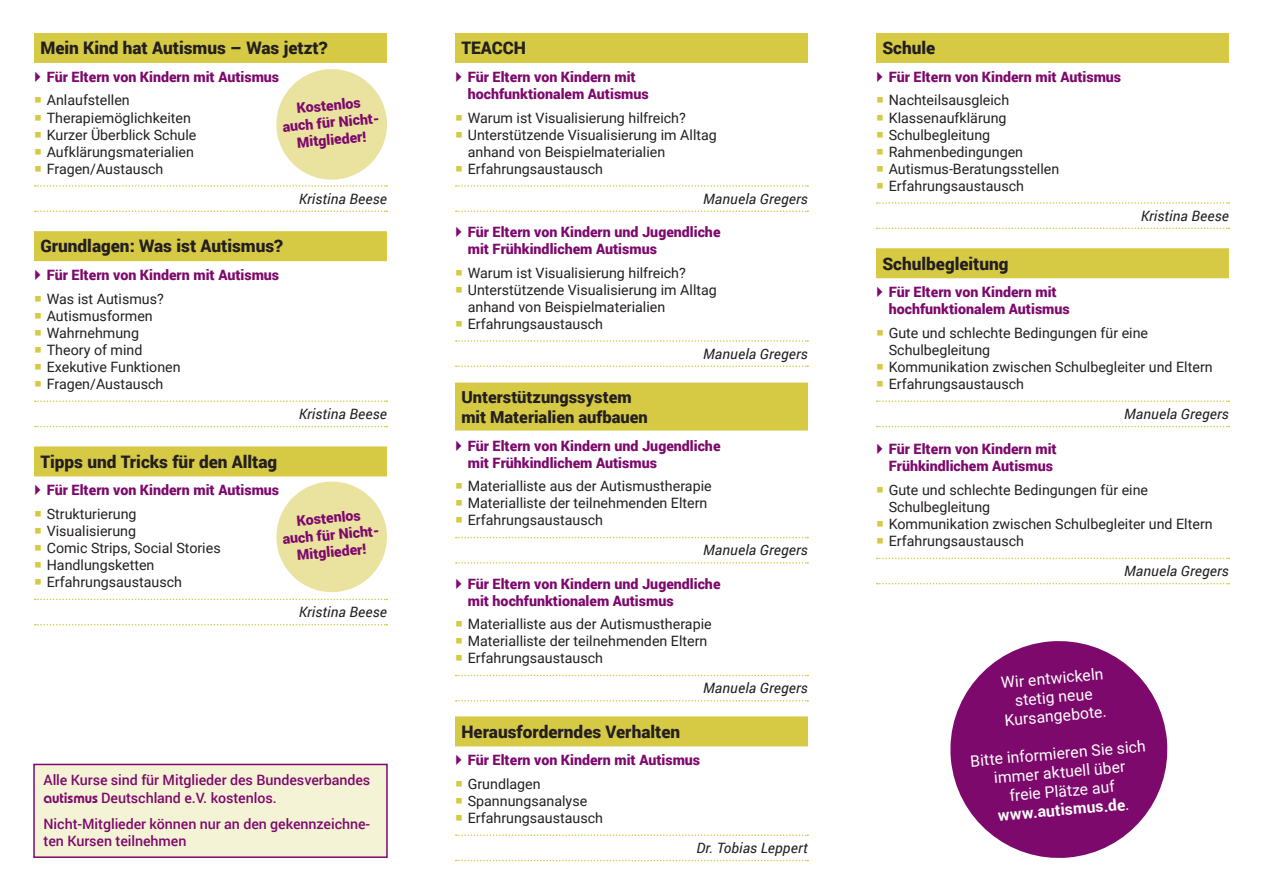
<style>
.page{position:relative;width:1263px;height:893px;background:#fff}
.page>*{position:absolute;margin:0;border:0;box-sizing:border-box;transform-origin:0 0}
.t1{font:900 17.25px "Roboto";color:#231f20}
.t2{font:900 16.5px/19.8px "Roboto";color:#231f20}
.t3{font:15.75px/18.9px "Roboto";color:#fff;text-align:center}
.t4{font:14.25px/17.1px "Roboto";color:#231f20}
.t5{font:900 14.25px/17.1px "Roboto";color:#7d096c}
.t6{font:italic 14.25px "Roboto";letter-spacing:.01em;color:#231f20}
.t7{font:500 14.25px/18px "Roboto";letter-spacing:-.005em;color:#7d096c}
.s1{font-family:"Bauhaus C";font-weight:600;font-size:15px}
.s2{font-weight:700}
</style>
<div class="page">
<div style="left:34px;top:33px;width:353px;height:30px;background:#d6c944"></div>
<svg style="left:35px;top:210px;width:352px;height:2px"></svg>
<div style="left:34px;top:231px;width:353px;height:30px;background:#d6c944"></div>
<svg style="left:35px;top:400px;width:352px;height:2px"></svg>
<svg style="left:35px;top:426px;width:352px;height:1px"></svg>
<div style="left:34px;top:446px;width:353px;height:30px;background:#d6c944"></div>
<svg style="left:35px;top:624px;width:352px;height:1px"></svg>
<div style="left:455px;top:33px;width:353px;height:30px;background:#d6c944"></div>
<svg style="left:456px;top:185px;width:352px;height:2px"></svg>
<svg style="left:456px;top:210px;width:352px;height:2px"></svg>
<svg style="left:456px;top:340px;width:352px;height:2px"></svg>
<svg style="left:456px;top:365px;width:352px;height:2px"></svg>
<div style="left:455px;top:383px;width:353px;height:48px;background:#d6c944"></div>
<svg style="left:456px;top:537px;width:352px;height:1px"></svg>
<svg style="left:456px;top:562px;width:352px;height:2px"></svg>
<svg style="left:456px;top:675px;width:352px;height:1px"></svg>
<svg style="left:456px;top:700px;width:352px;height:1px"></svg>
<div style="left:455px;top:716px;width:353px;height:30px;background:#d6c944"></div>
<svg style="left:456px;top:834px;width:352px;height:2px"></svg>
<svg style="left:456px;top:860px;width:352px;height:1px"></svg>
<div style="left:876px;top:33px;width:353px;height:30px;background:#d6c944"></div>
<svg style="left:877px;top:202px;width:352px;height:2px"></svg>
<svg style="left:877px;top:228px;width:352px;height:1px"></svg>
<div style="left:876px;top:248px;width:353px;height:30px;background:#d6c944"></div>
<svg style="left:877px;top:400px;width:352px;height:2px"></svg>
<svg style="left:877px;top:426px;width:352px;height:1px"></svg>
<svg style="left:877px;top:558px;width:352px;height:1px"></svg>
<svg style="left:877px;top:583px;width:352px;height:1px"></svg>
<svg style="left:950px;top:641px;width:218px;height:217px;fill:#7d096c"></svg>
<div style="left:33px;top:764px;width:355px;height:94px;background:#f5f3d5;border:2px solid #7d096c"></div>
<svg style="left:35px;top:69px;width:353px;height:118px"></svg>
<svg style="left:35px;top:481px;width:353px;height:119px"></svg>
<p class="t1" style="left:40px;top:36px;width:289px">Mein Kind hat Autismus – Was jetzt?</p>
<p class="t5" style="left:47px;top:68px;width:234px">Für Eltern von Kindern mit Autismus</p>
<p class="t4" style="left:47px;top:91px;width:151px">Anlaufstellen<br>Therapiemöglichkeiten<br>Kurzer Überblick Schule<br>Aufklärungsmaterialien<br>Fragen/Austausch</p>
<p class="t6" style="left:299px;top:189px;width:89px">Kristina Beese</p>
<p class="t1" style="left:40px;top:234px;width:244px">Grundlagen: Was ist Autismus?</p>
<p class="t5" style="left:47px;top:266px;width:234px">Für Eltern von Kindern mit Autismus</p>
<p class="t4" style="left:47px;top:289px;width:135px">Was ist Autismus?<br>Autismusformen<br>Wahrnehmung<br>Theory of mind<br>Exekutive Funktionen<br>Fragen/Austausch</p>
<p class="t6" style="left:299px;top:404px;width:89px">Kristina Beese</p>
<p class="t1" style="left:40px;top:449px;width:238px">Tipps und Tricks für den Alltag</p>
<p class="t5" style="left:47px;top:481px;width:234px">Für Eltern von Kindern mit Autismus</p>
<p class="t4" style="left:47px;top:505px;width:175px">Strukturierung<br>Visualisierung<br>Comic Strips, Social Stories<br>Handlungsketten<br>Erfahrungsaustausch</p>
<p class="t6" style="left:299px;top:602px;width:89px">Kristina Beese</p>
<p class="t5" style="left:280px;top:100px;width:99px;text-align:center;rotate:-5deg">Kostenlos auch für Nicht-<br>Mitglieder!</p>
<p class="t5" style="left:280px;top:513px;width:99px;text-align:center;rotate:-5deg">Kostenlos auch für Nicht-<br>Mitglieder!</p>
<p class="t7" style="left:44px;top:771px;width:328px">Alle Kurse sind für Mitglieder des Bundesverbandes <span class="s1">autismus</span> Deutschland e.V. kostenlos.</p>
<p class="t7" style="left:44px;top:815px;width:327px;line-height:17.1px">Nicht-Mitglieder können nur an den gekennzeichne&shy;ten Kursen teilnehmen</p>
<p class="t1" style="left:461px;top:36px;width:66px">TEACCH</p>
<p class="t5" style="left:468px;top:68px;width:183px">Für Eltern von Kindern mit hochfunktionalem Autismus</p>
<p class="t4" style="left:468px;top:108px;width:251px">Warum ist Visualisierung hilfreich?<br>Unterstützende Visualisierung im Alltag anhand von Beispielmaterialien Erfahrungsaustausch</p>
<p class="t6" style="left:703px;top:189px;width:106px">Manuela Gregers</p>
<p class="t5" style="left:468px;top:223px;width:254px">Für Eltern von Kindern und Jugendliche mit Frühkindlichem Autismus</p>
<p class="t4" style="left:468px;top:263px;width:251px">Warum ist Visualisierung hilfreich?<br>Unterstützende Visualisierung im Alltag anhand von Beispielmaterialien Erfahrungsaustausch</p>
<p class="t6" style="left:703px;top:344px;width:106px">Manuela Gregers</p>
<p class="t2" style="left:461px;top:387px;width:188px">Unterstützungssystem mit Materialien aufbauen</p>
<p class="t5" style="left:468px;top:436px;width:254px">Für Eltern von Kindern und Jugendliche mit Frühkindlichem Autismus</p>
<p class="t4" style="left:468px;top:477px;width:245px">Materialliste aus der Autismustherapie<br>Materialliste der teilnehmenden Eltern<br>Erfahrungsaustausch</p>
<p class="t6" style="left:703px;top:540px;width:106px">Manuela Gregers</p>
<p class="t5" style="left:468px;top:574px;width:254px">Für Eltern von Kindern und Jugendliche mit hochfunktionalem Autismus</p>
<p class="t4" style="left:468px;top:615px;width:245px">Materialliste aus der Autismustherapie<br>Materialliste der teilnehmenden Eltern<br>Erfahrungsaustausch</p>
<p class="t6" style="left:703px;top:678px;width:106px">Manuela Gregers</p>
<p class="t1" style="left:461px;top:719px;width:220px">Herausforderndes Verhalten</p>
<p class="t5" style="left:468px;top:751px;width:234px">Für Eltern von Kindern mit Autismus</p>
<p class="t4" style="left:468px;top:775px;width:137px">Grundlagen<br>Spannungsanalyse<br>Erfahrungsaustausch</p>
<p class="t6" style="left:696px;top:838px;width:113px">Dr. Tobias Leppert</p>
<p class="t1" style="left:882px;top:36px;width:54px">Schule</p>
<p class="t5" style="left:889px;top:68px;width:234px">Für Eltern von Kindern mit Autismus</p>
<p class="t4" style="left:889px;top:91px;width:172px">Nachteilsausgleich<br>Klassenaufklärung<br>Schulbegleitung<br>Rahmenbedingungen<br>Autismus-Beratungsstellen<br>Erfahrungsaustausch</p>
<p class="t6" style="left:1141px;top:206px;width:89px">Kristina Beese</p>
<p class="t1" style="left:882px;top:251px;width:128px">Schulbegleitung</p>
<p class="t5" style="left:889px;top:283px;width:183px">Für Eltern von Kindern mit hochfunktionalem Autismus</p>
<p class="t4" style="left:889px;top:324px;width:325px">Gute und schlechte Bedingungen für eine Schulbegleitung<br>Kommunikation zwischen Schulbegleiter und Eltern Erfahrungsaustausch</p>
<p class="t6" style="left:1124px;top:404px;width:106px">Manuela Gregers</p>
<p class="t5" style="left:889px;top:440px;width:170px">Für Eltern von Kindern mit<br>Frühkindlichem Autismus</p>
<p class="t4" style="left:889px;top:481px;width:325px">Gute und schlechte Bedingungen für eine Schulbegleitung<br>Kommunikation zwischen Schulbegleiter und Eltern Erfahrungsaustausch</p>
<p class="t6" style="left:1124px;top:561px;width:106px">Manuela Gregers</p>
<p class="t3" style="left:1000px;top:673px;width:104px;rotate:-5deg">Wir entwickeln stetig neue<br>Kursangebote.</p>
<p class="t3" style="left:969px;top:751px;width:177px;rotate:-5deg">Bitte informieren Sie sich immer aktuell über<br>freie Plätze auf <span class="s2">www.autismus.de</span>.</p>
</div>
